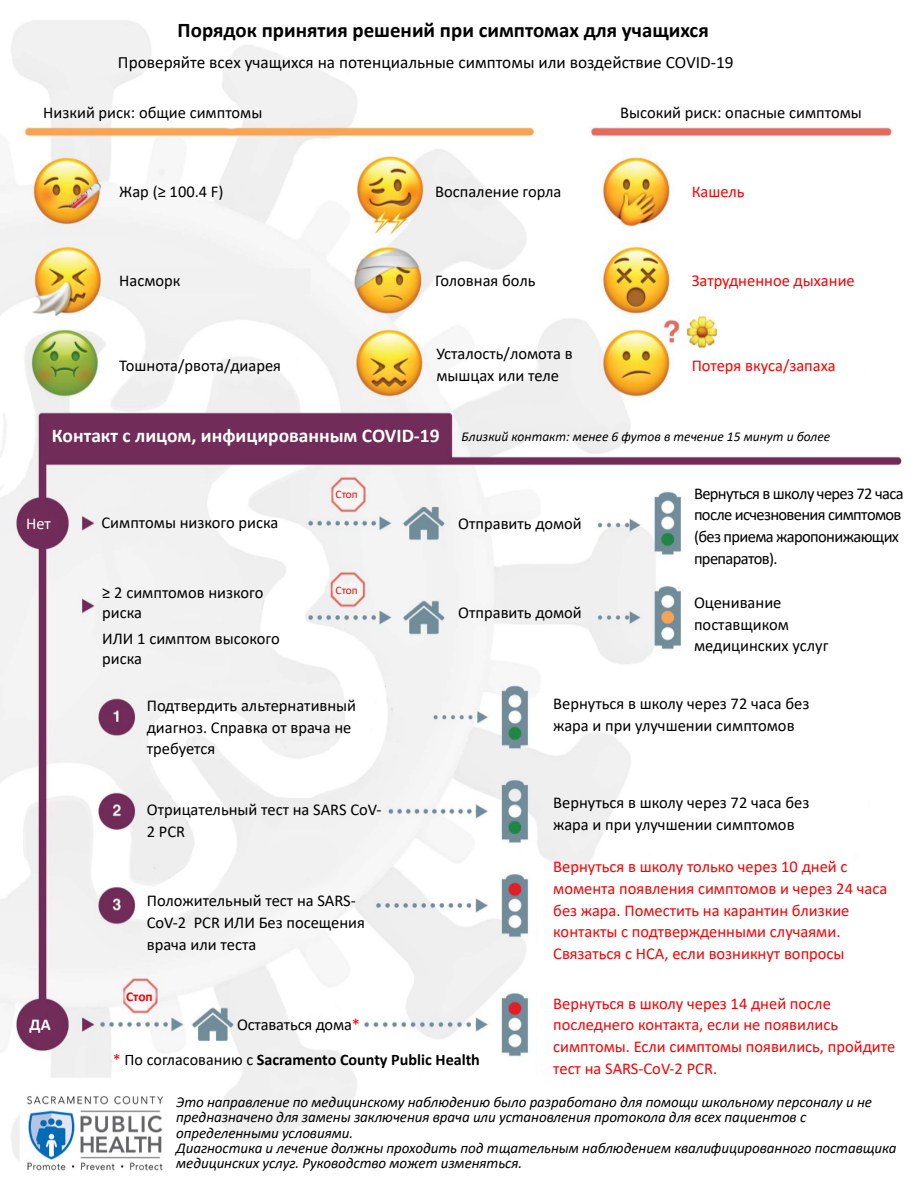
<style>
.page{position:relative;width:918px;height:1188px;background:#fff}
.page>*{position:absolute;margin:0;border:0;box-sizing:border-box;transform-origin:0 0}
.t1{font:700 20.85px "Calibri";color:#000}
.t2{font:17.25px "Calibri";color:#000}
.t3{font:16.5px/21.8px "Calibri";color:#000}
.t4{font:16.5px/21.8px "Calibri";color:#f80205}
.t5{font:16.5px/21.8px "Calibri";letter-spacing:-.04em;color:#000}
.t6{font:16.5px "Calibri";color:#fff}
.t7{font:700 16.5px "Calibri";color:#fff}
.t8{font:700 16.2px "Calibri";color:#000}
.t9{font:italic 15px/15.3px "Calibri";letter-spacing:-.005em;color:#000}
.t10{font:italic 13.5px "Calibri";color:#000}
.t11{font:700 13.5px "Calibri";color:#f80205}
.t12{font:11.4px "Calibri";color:#f80205}
.s1{font-weight:700;font-style:normal;font-size:19.5px;color:#fff}
.s2{color:#f80205}
.s3{font-weight:400;color:#f80205}
.s4{font-weight:400}
</style>
<div class="page">
<img style="left:0;top:20px;width:902px;height:1151px">
<p class="t1" style="left:178px;top:22px;width:533px">Порядок принятия решений при симптомах для учащихся</p>
<p class="t2" style="left:118px;top:55px;width:617px">Проверяйте всех учащихся на потенциальные симптомы или воздействие COVID-19</p>
<p class="t3" style="left:43px;top:103px;width:221px">Низкий риск: общие симптомы</p>
<p class="t3" style="left:620px;top:103px;width:243px">Высокий риск: опасные симптомы</p>
<p class="t3" style="left:119px;top:182px;width:106px">Жар (≥ 100.4 F)</p>
<p class="t3" style="left:435px;top:182px;width:128px">Воспаление горла</p>
<p class="t4" style="left:692px;top:182px;width:54px">Кашель</p>
<p class="t3" style="left:119px;top:271px;width:63px">Насморк</p>
<p class="t3" style="left:435px;top:271px;width:102px">Головная боль</p>
<p class="t4" style="left:692px;top:271px;width:165px">Затрудненное дыхание</p>
<p class="t3" style="left:436px;top:344px;width:138px">Усталость/ломота в мышцах или теле</p>
<p class="t3" style="left:119px;top:356px;width:163px">Тошнота/рвота/диарея</p>
<p class="t4" style="left:692px;top:356px;width:146px">Потеря вкуса/запаха</p>
<p class="t10" style="left:52px;top:431px;width:780px"><span class="s1">Контакт с лицом, инфицированным COVID-19</span> Близкий контакт: менее 6 футов в течение 15 минут и более</p>
<p class="t6" style="left:26px;top:516px;width:26px">Нет</p>
<p class="t7" style="left:30px;top:1018px;width:23px">ДА</p>
<p class="t3" style="left:102px;top:513px;width:178px">Симптомы низкого риска</p>
<p class="t3" style="left:102px;top:584px;width:163px;line-height:20.1px">≥ 2 симптомов низкого риска</p>
<p class="t3" style="left:102px;top:630px;width:179px;line-height:20.1px">ИЛИ 1 симптом высокого риска</p>
<p class="t12" style="left:336px;top:490px;width:24px">Стоп</p>
<p class="t12" style="left:336px;top:585px;width:24px">Стоп</p>
<p class="t3" style="left:147px;top:696px;width:211px">Подтвердить альтернативный диагноз. Справка от врача не требуется</p>
<p class="t3" style="left:458px;top:514px;width:125px">Отправить домой</p>
<p class="t3" style="left:458px;top:603px;width:125px">Отправить домой</p>
<p class="t5" style="left:694px;top:484px;width:211px">Вернуться в школу через 72 часа после исчезновения симптомов (без приема жаропонижающих препаратов).</p>
<p class="t3" style="left:694px;top:593px;width:136px">Оценивание поставщиком медицинских услуг</p>
<p class="t3" style="left:553px;top:694px;width:258px">Вернуться в школу через 72 часа без жара и при улучшении симптомов</p>
<p class="t3" style="left:553px;top:793px;width:258px">Вернуться в школу через 72 часа без жара и при улучшении симптомов</p>
<p class="t4" style="left:553px;top:857px;width:336px">Вернуться в школу только через 10 дней с момента появления симптомов и через 24 часа без жара. Поместить на карантин близкие контакты с подтвержденными случаями.<br>Связаться с HCA, если возникнут вопросы</p>
<p class="t4" style="left:553px;top:994px;width:344px">Вернуться в школу через 14 дней после последнего контакта, если не появились симптомы. Если симптомы появились, пройдите тест на SARS-CoV-2 PCR.</p>
<p class="t3" style="left:147px;top:800px;width:236px">Отрицательный тест на SARS CoV-<br>2 PCR</p>
<p class="t3" style="left:147px;top:891px;width:220px">Положительный тест на SARS-<br>CoV-2 PCR ИЛИ Без посещения врача или теста</p>
<p class="t11" style="left:126px;top:991px;width:28px">Стоп</p>
<p class="t3" style="left:237px;top:1015px;width:124px">Оставаться дома<span class="s2">*</span></p>
<p class="t8" style="left:113px;top:1053px;width:369px"><span class="s3">*</span> <span class="s4">По согласованию с</span> Sacramento County Public Health</p>
<p class="t9" style="left:176px;top:1096px;width:722px">Это направление по медицинскому наблюдению было разработано для помощи школьному персоналу и не предназначено для замены заключения врача или установления протокола для всех пациентов с определенными условиями.<br>Диагностика и лечение должны проходить под тщательным наблюдением квалифицированного поставщика медицинских услуг. Руководство может изменяться.</p>
</div>
